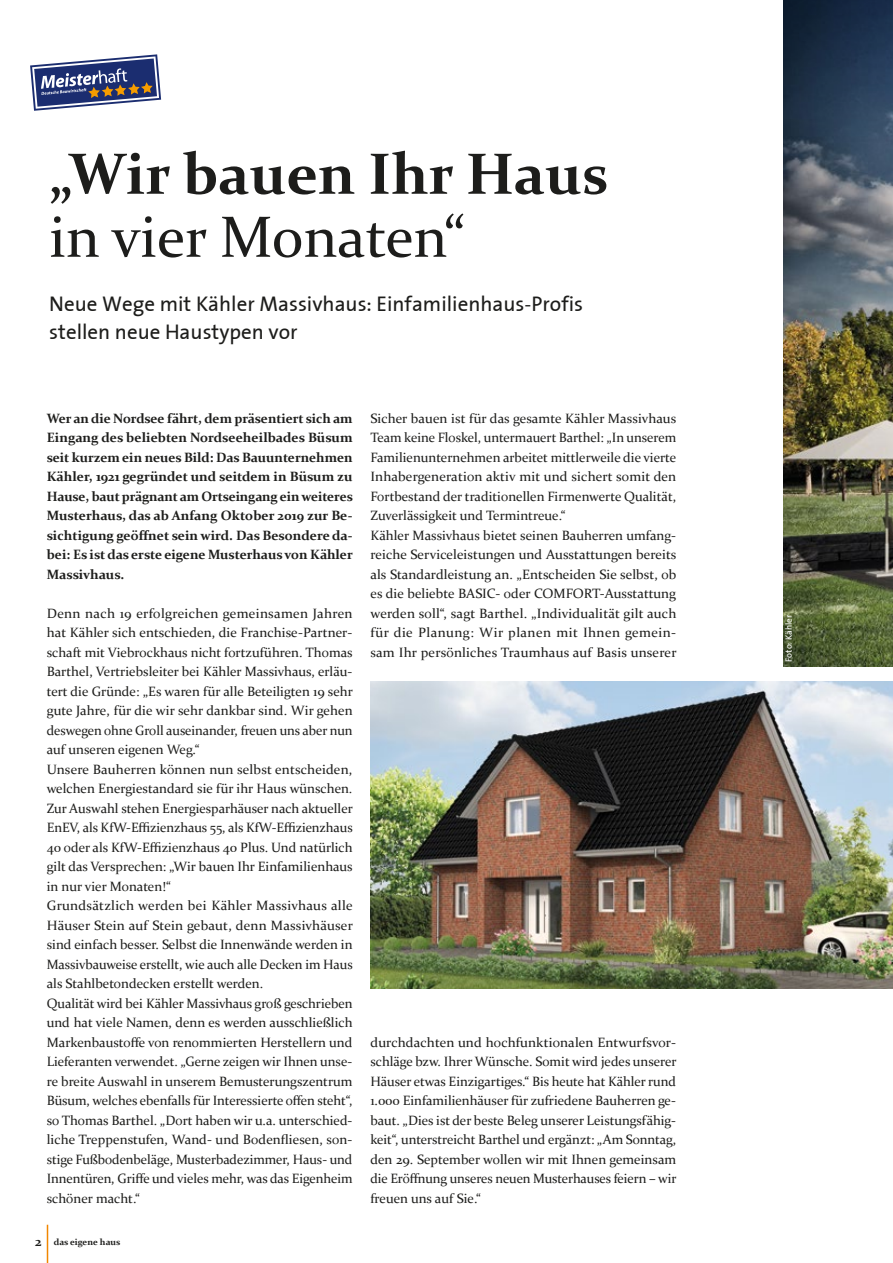
<style>
.page{position:relative;width:893px;height:1263px;background:#fff}
.page>*{position:absolute;margin:0;border:0;box-sizing:border-box;transform-origin:0 0}
.t1{font:700 58.5px "Constantia";color:#1d1d1b}
.t2{font:58.5px "Constantia";color:#1d1d1b}
.t3{font:21px/28.5px "The Sans Plain";color:#1d1d1b}
.t4{font:13.5px/19.5px "Constantia";color:#1d1d1b}
.t5{font:700 13.5px/19.5px "Constantia";letter-spacing:-.005em;color:#1d1d1b;text-align:justify}
.t6{font:700 9px "Constantia";color:#1d1d1b}
.t7{font:9px "The Sans Plain";color:#fff}
.s1{font-size:13.5px}
</style>
<div class="page">
<hr style="left:47px;top:1225px;width:1px;height:38px;background:#f18700">
<img style="left:784px;top:277px;width:109px;height:390px">
<img style="left:370px;top:681px;width:523px;height:307px">
<svg style="left:784px;top:0;width:109px;height:277px;background:#3d4b5c"></svg>
<svg style="left:30px;top:54px;width:131px;height:57px"></svg>
<h1 class="t1" style="left:49px;top:133px;width:561px">„Wir bauen Ihr Haus</h1>
<h1 class="t2" style="left:49px;top:197px;width:417px">in vier Monaten“</h1>
<h2 class="t3" style="left:49px;top:289px;width:535px">Neue Wege mit Kähler Massivhaus: Einfamilienhaus-Profis stellen neue Haustypen vor</h2>
<p class="t5" style="left:47px;top:408px;width:308px">Wer an die Nordsee fährt, dem präsentiert sich am Eingang des beliebten Nordseeheilbades Büsum seit kurzem ein neues Bild: Das Bauunternehmen Kähler, 1921 gegründet und seitdem in Büsum zu Hause, baut prägnant am Ortseingang ein weiteres Musterhaus, das ab Anfang Oktober 2019 zur Be&shy;sichtigung geöffnet sein wird. Das Besondere da&shy;bei: Es ist das erste eigene Musterhaus von Kähler Massivhaus.</p>
<p class="t4" style="left:47px;top:603px;width:308px">Denn nach 19 erfolgreichen gemeinsamen Jahren hat Kähler sich entschieden, die Franchise-Partner&shy;schaft mit Viebrockhaus nicht fortzuführen. Thomas Barthel, Vertriebsleiter bei Kähler Massivhaus, erläu&shy;tert die Gründe: „Es waren für alle Beteiligten 19 sehr gute Jahre, für die wir sehr dankbar sind. Wir gehen deswegen ohne Groll auseinander, freuen uns aber nun auf unseren eigenen Weg.“<br>Unsere Bauherren können nun selbst entscheiden, welchen Energiestandard sie für ihr Haus wünschen.<br>Zur Auswahl stehen Energiesparhäuser nach aktueller EnEV, als KfW-Effizienzhaus 55, als KfW-Effizienzhaus 40 oder als KfW-Effizienzhaus 40 Plus. Und natürlich gilt das Versprechen: „Wir bauen Ihr Einfamilienhaus in nur vier Monaten!“<br>Grundsätzlich werden bei Kähler Massivhaus alle Häuser Stein auf Stein gebaut, denn Massivhäuser sind einfach besser. Selbst die Innenwände werden in Massivbauweise erstellt, wie auch alle Decken im Haus als Stahlbetondecken erstellt werden.<br>Qualität wird bei Kähler Massivhaus groß geschrieben und hat viele Namen, denn es werden ausschließlich Markenbaustoffe von renommierten Herstellern und Lieferanten verwendet. „Gerne zeigen wir Ihnen unse&shy;re breite Auswahl in unserem Bemusterungszentrum Büsum, welches ebenfalls für Interessierte offen steht“, so Thomas Barthel. „Dort haben wir u.a. unterschied&shy;liche Treppenstufen, Wand- und Bodenfliesen, son&shy;stige Fußbodenbeläge, Musterbadezimmer, Haus- und Innentüren, Griffe und vieles mehr, was das Eigenheim schöner macht.“</p>
<p class="t6" style="left:35px;top:1236px;width:87px"><span class="s1">2</span> das eigene haus</p>
<p class="t4" style="left:370px;top:408px;width:308px">Sicher bauen ist für das gesamte Kähler Massivhaus Team keine Floskel, untermauert Barthel: „In unserem Familienunternehmen arbeitet mittlerweile die vierte Inhabergeneration aktiv mit und sichert somit den Fortbestand der traditionellen Firmenwerte Qualität, Zuverlässigkeit und Termintreue.“<br>Kähler Massivhaus bietet seinen Bauherren umfang&shy;reiche Serviceleistungen und Ausstattungen bereits als Standardleistung an. „Entscheiden Sie selbst, ob es die beliebte BASIC- oder COMFORT-Ausstattung werden soll“, sagt Barthel. „Individualität gilt auch für die Planung: Wir planen mit Ihnen gemein&shy;sam Ihr persönliches Traumhaus auf Basis unserer</p>
<p class="t4" style="left:370px;top:1032px;width:308px;text-align:justify">durchdachten und hochfunktionalen Entwurfsvor&shy;schläge bzw. Ihrer Wünsche. Somit wird jedes unserer Häuser etwas Einzigartiges.“ Bis heute hat Kähler rund 1.000 Einfamilienhäuser für zufriedene Bauherren ge&shy;baut. „Dies ist der beste Beleg unserer Leistungsfähig&shy;keit“, unterstreicht Barthel und ergänzt: „Am Sonntag, den 29. September wollen wir mit Ihnen gemeinsam die Eröffnung unseres neuen Musterhauses feiern – wir freuen uns auf Sie.“</p>
<p class="t7" style="left:781px;top:662px;width:48px;rotate:-90deg">Foto: Kähler</p>
</div>
